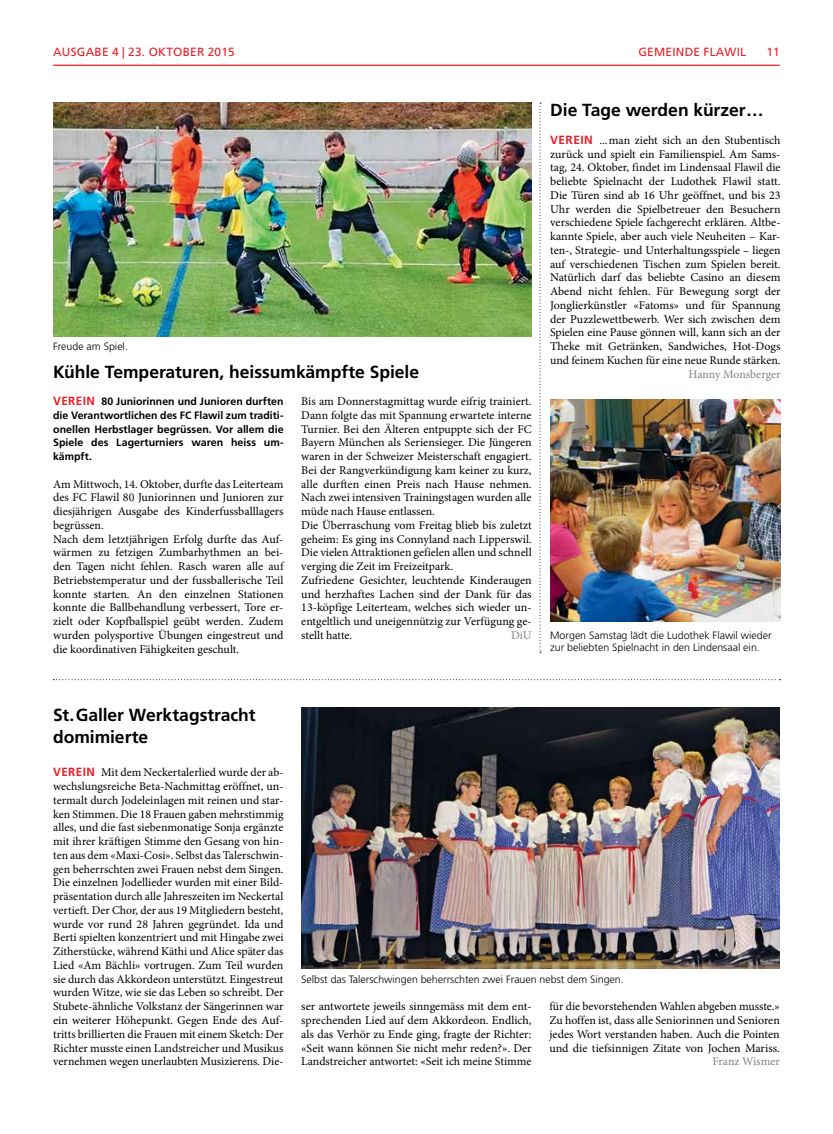
<style>
.page{position:relative;width:833px;height:1134px;background:#fff}
.page>*{position:absolute;margin:0;border:0;box-sizing:border-box;transform-origin:0 0}
.t1{font:700 17.5px/21.2px "Frutiger LT Std";letter-spacing:-.005em;color:#000}
.t2{font:11.88px/13.8px "Minion Pro";color:#000;text-align:justify}
.t3{font:11.88px "Frutiger LT Std";letter-spacing:.02em;color:#ed1d24}
.t4{font:11.88px "Minion Pro";letter-spacing:-.005em;color:#808285}
.t5{font:700 10.62px/13.8px "Frutiger LT Std";color:#000;text-align:justify}
.t6{font:300 10.62px/12.5px "Frutiger LT Std";color:#000}
.s1{font-family:"Frutiger LT Std";font-weight:700;color:#ed1d24}
.s2{font-size:11.88px;color:#ed1d24}
</style>
<div class="page">
<svg style="left:539px;top:103px;width:2px;height:550px"></svg>
<hr style="left:53px;top:65px;width:727px;height:1px;background:#ed1d24">
<svg style="left:53px;top:679px;width:727px;height:1px"></svg>
<img style="left:53px;top:103px;width:478px;height:233px">
<img style="left:301px;top:708px;width:479px;height:260px">
<img style="left:550px;top:399px;width:230px;height:223px">
<p class="t3" style="left:53px;top:45px;width:183px">AUSGABE 4 | 23. OKTOBER 2015</p>
<p class="t3" style="left:638px;top:45px;width:109px">GEMEINDE FLAWIL</p>
<p class="t3" style="left:766px;top:45px;width:15px">11</p>
<h1 class="t1" style="left:550px;top:100px;width:215px">Die Tage werden kürzer…</h1>
<p class="t2" style="left:550px;top:133px;width:232px"><span class="s1">VEREIN</span> ...man zieht sich an den Stubentisch zurück und spielt ein Familienspiel. Am Sams&shy;tag, 24. Oktober, findet im Lindensaal Flawil die beliebte Spielnacht der Ludothek Flawil statt.<br>Die Türen sind ab 16 Uhr geöffnet, und bis 23<br>Uhr werden die Spielbetreuer den Besuchern verschiedene Spiele fachgerecht erklären. Altbe&shy;kannte Spiele, aber auch viele Neuheiten – Kar&shy;ten-, Strategie- und Unterhaltungsspiele – liegen auf verschiedenen Tischen zum Spielen bereit.<br>Natürlich darf das beliebte Casino an diesem Abend nicht fehlen. Für Bewegung sorgt der Jonglierkünstler «Fatoms» und für Spannung der Puzzlewettbewerb. Wer sich zwischen dem Spielen eine Pause gönnen will, kann sich an der Theke mit Getränken, Sandwiches, Hot-Dogs und feinem Kuchen für eine neue Runde stärken.</p>
<p class="t6" style="left:53px;top:340px;width:76px">Freude am Spiel.</p>
<h1 class="t1" style="left:53px;top:361px;width:367px">Kühle Temperaturen, heissumkämpfte Spiele</h1>
<p class="t4" style="left:688px;top:366px;width:94px">Hanny Monsberger</p>
<p class="t5" style="left:53px;top:395px;width:232px"><span class="s2">VEREIN</span> 80 Juniorinnen und Junioren durften die Verantwortlichen des FC Flawil zum traditi&shy;onellen Herbstlager begrüssen. Vor allem die Spiele des Lagerturniers waren heiss um&shy;kämpft.</p>
<p class="t2" style="left:53px;top:477px;width:232px;text-align:left">Am Mittwoch, 14. Oktober, durfte das Leiterteam des FC Flawil 80 Juniorinnen und Junioren zur diesjährigen Ausgabe des Kinderfussballlagers begrüssen.<br>Nach dem letztjährigen Erfolg durfte das Auf&shy;wärmen zu fetzigen Zumbarhythmen an bei&shy;den Tagen nicht fehlen. Rasch waren alle auf Betriebstemperatur und der fussballerische Teil konnte starten. An den einzelnen Stationen konnte die Ballbehandlung verbessert, Tore er&shy;zielt oder Kopfballspiel geübt werden. Zudem wurden polysportive Übungen eingestreut und die koordinativen Fähigkeiten geschult.</p>
<p class="t2" style="left:301px;top:395px;width:232px;text-align:left">Bis am Donnerstagmittag wurde eifrig trainiert.<br>Dann folgte das mit Spannung erwartete interne Turnier. Bei den Älteren entpuppte sich der FC Bayern München als Seriensieger. Die Jüngeren waren in der Schweizer Meisterschaft engagiert.<br>Bei der Rangverkündigung kam keiner zu kurz, alle durften einen Preis nach Hause nehmen.<br>Nach zwei intensiven Trainingstagen wurden alle müde nach Hause entlassen.<br>Die Überraschung vom Freitag blieb bis zuletzt geheim: Es ging ins Connyland nach Lipperswil.<br>Die vielen Attraktionen gefielen allen und schnell verging die Zeit im Freizeitpark.<br>Zufriedene Gesichter, leuchtende Kinderaugen und herzhaftes Lachen sind der Dank für das 13-köpfige Leiterteam, welches sich wieder un&shy;entgeltlich und uneigennützig zur Verfügung ge&shy;stellt hatte.</p>
<p class="t4" style="left:511px;top:627px;width:22px">DiU</p>
<p class="t6" style="left:550px;top:629px;width:223px">Morgen Samstag lädt die Ludothek Flawil wieder zur beliebten Spielnacht in den Lindensaal ein.</p>
<h1 class="t1" style="left:53px;top:705px;width:204px">St.Galler Werktagstracht domimierte</h1>
<p class="t2" style="left:53px;top:766px;width:232px"><span class="s1">VEREIN</span> Mit dem Neckertalerlied wurde der ab&shy;wechslungsreiche Beta-Nachmittag eröffnet, un&shy;termalt durch Jodeleinlagen mit reinen und star&shy;ken Stimmen. Die 18 Frauen gaben mehrstimmig alles, und die fast siebenmonatige Sonja ergänzte mit ihrer kräftigen Stimme den Gesang von hin&shy;ten aus dem «Maxi-Cosi». Selbst das Talerschwin&shy;gen beherrschten zwei Frauen nebst dem Singen.<br>Die einzelnen Jodellieder wurden mit einer Bild&shy;präsentation durch alle Jahreszeiten im Neckertal vertieft. Der Chor, der aus 19 Mitgliedern besteht, wurde vor rund 28 Jahren gegründet. Ida und Berti spielten konzentriert und mit Hingabe zwei Zitherstücke, während Käthi und Alice später das Lied «Am Bächli» vortrugen. Zum Teil wurden sie durch das Akkordeon unterstützt. Eingestreut wurden Witze, wie sie das Leben so schreibt. Der Stubete-ähnliche Volkstanz der Sängerinnen war ein weiterer Höhepunkt. Gegen Ende des Auf&shy;tritts brillierten die Frauen mit einem Sketch: Der Richter musste einen Landstreicher und Musikus vernehmen wegen unerlaubten Musizierens. Die-</p>
<p class="t6" style="left:301px;top:973px;width:324px">Selbst das Talerschwingen beherrschten zwei Frauen nebst dem Singen.</p>
<p class="t2" style="left:301px;top:1000px;width:232px">ser antwortete jeweils sinngemäss mit dem ent&shy;sprechenden Lied auf dem Akkordeon. Endlich, als das Verhör zu Ende ging, fragte der Richter: «Seit wann können Sie nicht mehr reden?». Der Landstreicher antwortet: «Seit ich meine Stimme</p>
<p class="t2" style="left:549px;top:1000px;width:232px">für die bevorstehenden Wahlen abgeben musste.» Zu hoffen ist, dass alle Seniorinnen und Senioren jedes Wort verstanden haben. Auch die Pointen und die tiefsinnigen Zitate von Jochen Mariss.</p>
<p class="t4" style="left:712px;top:1053px;width:69px">Franz Wismer</p>
</div>
